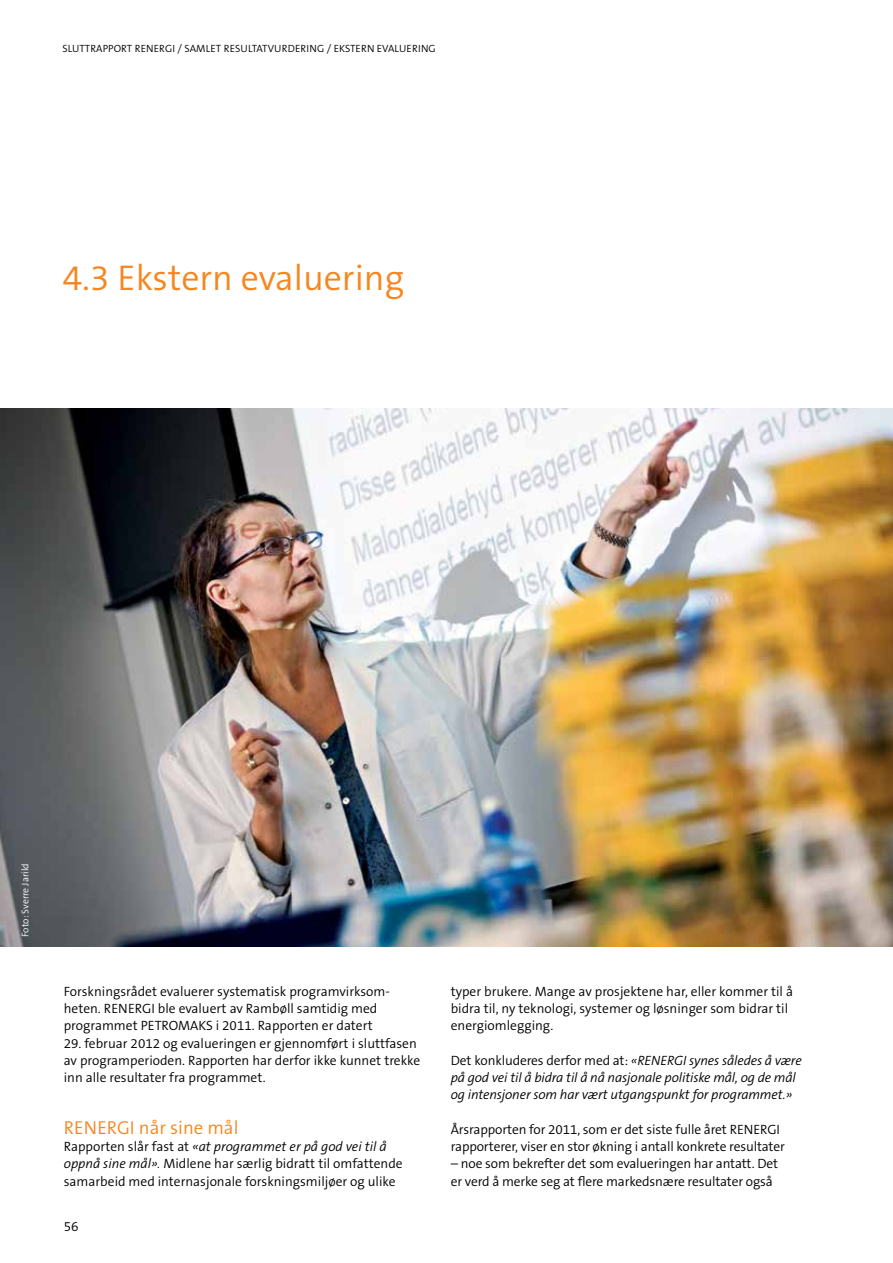
<style>
.page{position:relative;width:893px;height:1263px;background:#fff}
.page>*{position:absolute;margin:0;border:0;box-sizing:border-box;transform-origin:0 0}
.t1{font:300 36px "The Sans B4";color:#f6861f}
.t2{font:300 18.75px "The Sans B4";color:#f6861f}
.t3{font:300 13.5px/17.2px "The Sans B4";color:#000}
.t4{font:italic 300 13.5px/17.2px "The Sans B4";letter-spacing:-.01em;color:#000}
.t5{font:300 10.5px "The Sans B4";letter-spacing:.085em;color:#000}
.t6{font:300 9.75px "The Sans B4";color:#fff}
.s1{font-style:italic}
.s2{font-family:"The Sans B3";font-style:italic}
.s3{font-style:normal}
</style>
<div class="page">
<img style="left:0;top:408px;width:893px;height:539px">
<p class="t5" style="left:62px;top:43px;width:48px">Sluttrappor</p>
<p class="t5" style="left:127px;top:43px;width:21px">t Renergi</p>
<p class="t5" style="left:178px;top:43px;width:111px">/ Samlet res ultatvurdering</p>
<p class="t5" style="left:327px;top:43px;width:36px">/ Ekstern</p>
<p class="t5" style="left:377px;top:43px;width:37px">Evaluering</p>
<h1 class="t1" style="left:62px;top:259px;width:343px">4.3 Ekstern evaluering</h1>
<p class="t6" style="left:20px;top:937px;width:75px;rotate:-90deg">Foto: Sverre Jarild</p>
<p class="t3" style="left:64px;top:983px;width:326px">Forskningsrådet evaluerer systematisk programvirksom&shy;heten. RENERGI ble evaluert av Rambøll samtidig med programmet PETROMAKS i 2011. Rapporten er datert</p>
<p class="t3" style="left:64px;top:1035px;width:358px">29. februar 2012 og evalueringen er gjennomført i sluttfasen av programperioden. Rapporten har derfor ikke kunnet trekke inn alle resultater fra programmet.</p>
<h2 class="t2" style="left:64px;top:1117px;width:176px">RENERGI når sine mål</h2>
<p class="t3" style="left:64px;top:1138px;width:340px">Rapporten slår fast at <span class="s1">«at programmet er på god vei til å oppnå sine mål»</span><span class="s2">.</span> Midlene har særlig bidratt til omfattende samarbeid med internasjonale forskningsmiljøer og ulike</p>
<p class="t3" style="left:64px;top:1218px;width:16px">56</p>
<p class="t3" style="left:451px;top:983px;width:344px">typer brukere. Mange av prosjektene har, eller kommer til å bidra til, ny teknologi, systemer og løsninger som bidrar til energiomlegging.</p>
<p class="t4" style="left:451px;top:1052px;width:353px"><span class="s3">Det konkluderes derfor med at:</span> «RENERGI synes således å være på god vei til å bidra til å nå nasjonale politiske mål, og de mål og intensjoner som har vært utgangspunkt for programmet.»</p>
<p class="t3" style="left:451px;top:1121px;width:336px">Årsrapporten for 2011, som er det siste fulle året RENERGI rapporterer, viser en stor økning i antall konkrete resultater</p>
<p class="t3" style="left:451px;top:1156px;width:329px">– noe som bekrefter det som evalueringen har antatt. Det er verd å merke seg at flere markedsnære resultater også</p>
</div>
